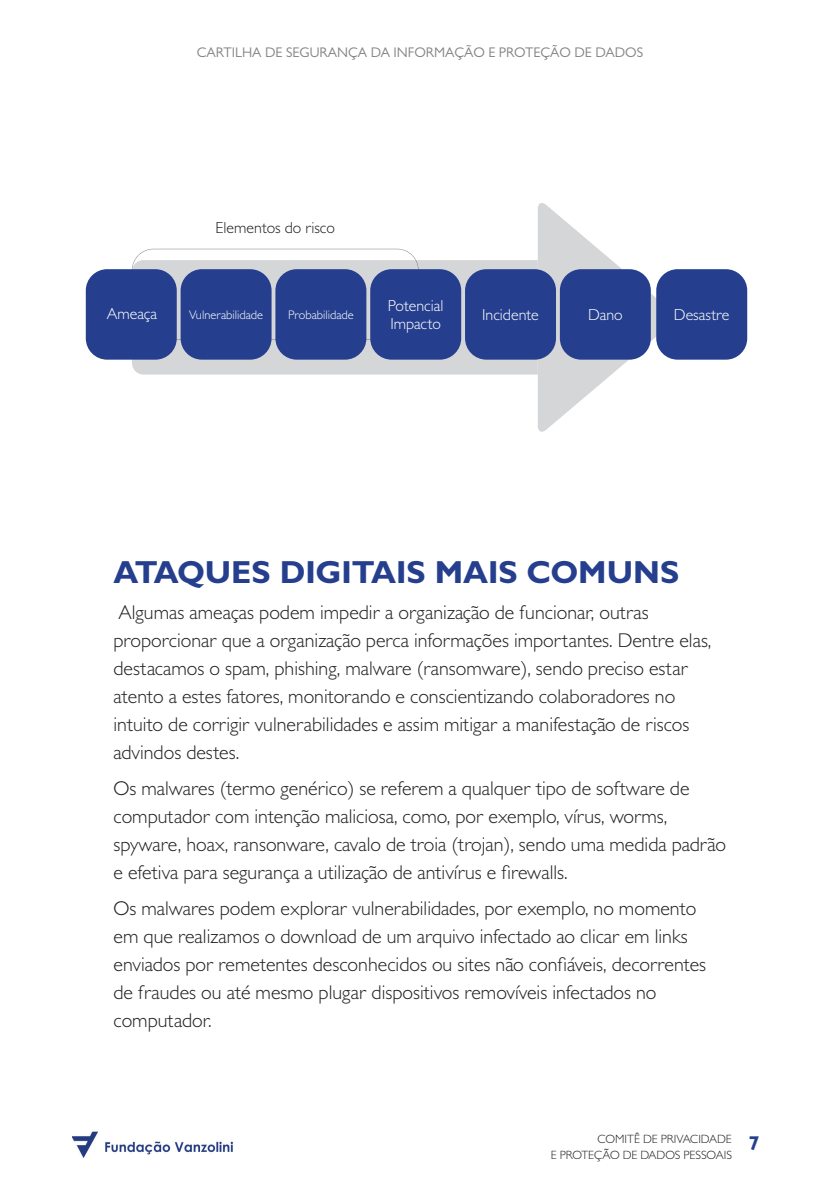
<style>
.page{position:relative;width:840px;height:1191px;background:#fff}
.page>*{position:absolute;margin:0;border:0;box-sizing:border-box;transform-origin:0 0}
.t1{font:700 32px "Gill Sans";color:#253f8e}
.t2{font:300 20px/28px "Gill Sans";color:#231f20}
.t3{font:300 16px/17.8px "Gill Sans";color:#fff}
.t4{font:300 16px "Gill Sans";color:#231f20}
.t5{font:14px "Gill Sans";color:#808285}
.t6{font:300 12.4px "Gill Sans";color:#fff}
.t7{font:300 12px/16px "Gill Sans";color:#231f20}
</style>
<div class="page">
<img style="left:73px;top:1131px;width:160px;height:27px">
<div style="left:132px;top:260px;width:405px;height:114px;background:#d5d6d8"></div>
<svg style="left:132px;top:249px;width:286px;height:91px"></svg>
<svg style="left:537px;top:203px;width:136px;height:229px"></svg>
<div style="left:86px;top:269px;width:91px;height:91px;background:#253f8e;border-radius:21px"></div>
<div style="left:180px;top:269px;width:91px;height:91px;background:#253f8e;border-radius:21px"></div>
<div style="left:275px;top:269px;width:91px;height:91px;background:#253f8e;border-radius:21px"></div>
<div style="left:370px;top:269px;width:91px;height:91px;background:#253f8e;border-radius:21px"></div>
<div style="left:465px;top:269px;width:90px;height:91px;background:#253f8e;border-radius:21px"></div>
<div style="left:559px;top:269px;width:91px;height:91px;background:#253f8e;border-radius:21px"></div>
<div style="left:656px;top:269px;width:90px;height:91px;background:#253f8e;border-radius:21px"></div>
<p class="t5" style="left:197px;top:44px;width:447px">CARTILHA DE SEGURANÇA DA INFORMAÇÃO E PROTEÇÃO DE DADOS</p>
<p class="t3" style="left:107px;top:305px;width:52px">Ameaça</p>
<p class="t4" style="left:215px;top:218px;width:121px">Elementos do risco</p>
<p class="t3" style="left:388px;top:296px;width:57px">Potencial<br>Impacto</p>
<p class="t6" style="left:189px;top:307px;width:75px">Vulnerabilidade</p>
<p class="t6" style="left:288px;top:307px;width:67px">Probabilidade</p>
<p class="t3" style="left:482px;top:305px;width:58px">Incidente</p>
<p class="t3" style="left:587px;top:305px;width:36px">Dano</p>
<p class="t3" style="left:673px;top:305px;width:57px">Desastre</p>
<h1 class="t1" style="left:113px;top:552px;width:567px">ATAQUES DIGITAIS MAIS COMUNS</h1>
<p class="t2" style="left:113px;top:598px;width:599px">Algumas ameaças podem impedir a organização de funcionar, outras proporcionar que a organização perca informações importantes. Dentre elas, destacamos o spam, phishing, malware (ransomware), sendo preciso estar atento a estes fatores, monitorando e conscientizando colaboradores no intuito de corrigir vulnerabilidades e assim mitigar a manifestação de riscos advindos destes.</p>
<p class="t2" style="left:113px;top:774px;width:613px">Os malwares (termo genérico) se referem a qualquer tipo de software de computador com intenção maliciosa, como, por exemplo, vírus, worms, spyware, hoax, ransonware, cavalo de troia (trojan), sendo uma medida padrão e efetiva para segurança a utilização de antivírus e firewalls.</p>
<p class="t2" style="left:113px;top:894px;width:594px">Os malwares podem explorar vulnerabilidades, por exemplo, no momento em que realizamos o download de um arquivo infectado ao clicar em links enviados por remetentes desconhecidos ou sites não confiáveis, decorrentes de fraudes ou até mesmo plugar dispositivos removíveis infectados no computador.</p>
<p class="t7" style="left:550px;top:1130px;width:210px;text-indent:47px">COMITÊ DE PRIVACIDADE<br>E PROTEÇÃO DE DADOS PESSOAIS <sup>7</sup></p>
</div>
